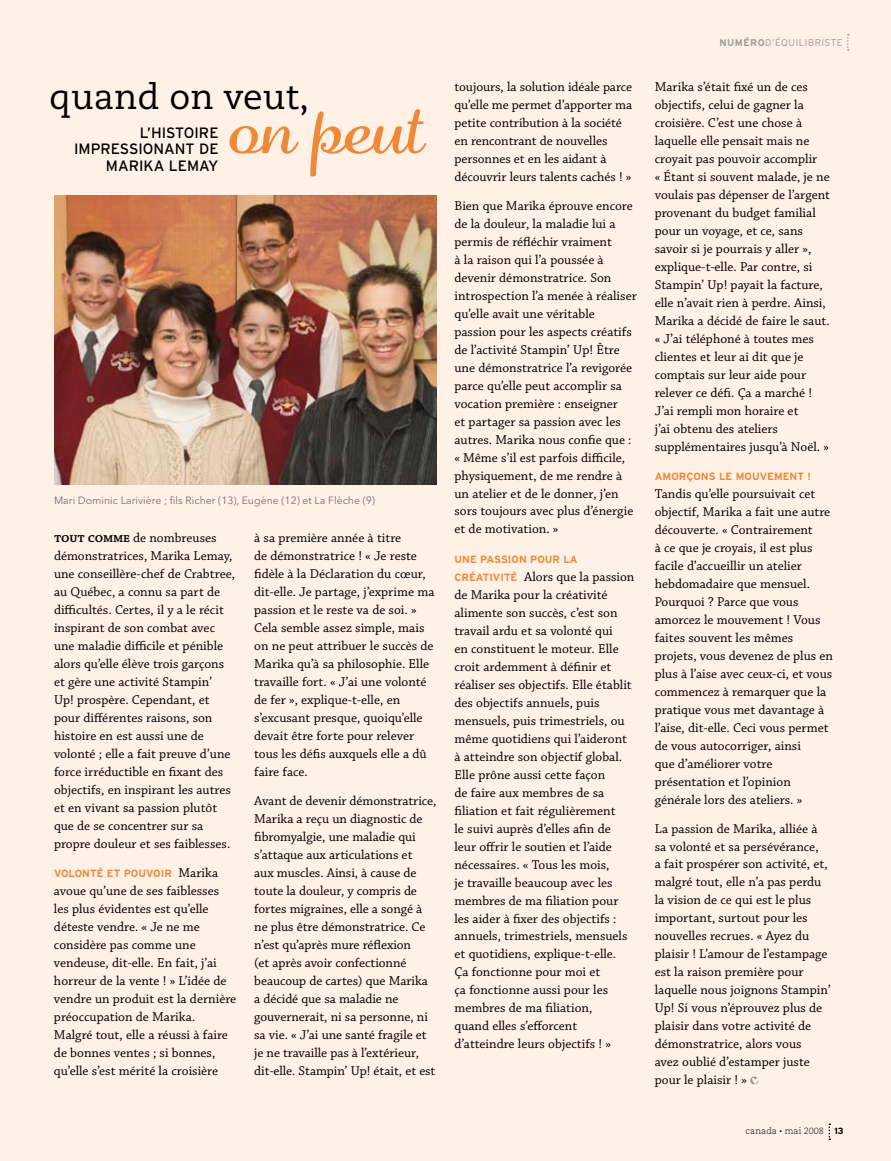
<style>
.page{position:relative;width:891px;height:1161px;background:#fff1e6}
.page>*{position:absolute;margin:0;border:0;box-sizing:border-box;transform-origin:0 0}
.t1{font:83.85px "Adage Script JF";color:#f18837}
.t2{font:35.1px "Caecilia";color:#000}
.t3{font:15px/16.5px "Interstate";color:#000;text-align:right}
.t4{font:13.5px/18px "Chaparral Pro";color:#000}
.t5{font:10.5px "Avenir Next LT Pro";color:#717173}
.t6{font:700 10.5px "Interstate";color:#f18837}
.t7{font:300 9.75px "Interstate";letter-spacing:.05em;color:#999a9c}
.t8{font:300 9px "Caecilia";color:#000}
.s1{font-weight:600}
.s2{font-family:"Chaparral Pro";font-weight:400;font-size:13.5px;color:#000}
.s3{font-family:"Interstate";font-weight:700;font-size:10.5px;color:#f18837}
.s4{font-weight:700}
.s5{font-family:"Interstate";font-weight:700}
</style>
<div class="page">
<svg style="left:829px;top:1124px;width:1px;height:16px"></svg>
<svg style="left:847px;top:34px;width:2px;height:17px"></svg>
<svg style="left:750px;top:1077px;width:8px;height:8px"></svg>
<img style="left:54px;top:196px;width:382px;height:289px">
<h2 class="t2" style="left:49px;top:76px;width:261px">quand on veut,</h2>
<h1 class="t1" style="left:229px;top:69px;width:195px">on peut</h1>
<p class="t3" style="left:74px;top:124px;width:146px">L’HISTOIRE<br>IMPRESSIONANT DE<br>MARIKA LEMAY</p>
<p class="t5" style="left:54px;top:494px;width:323px">Mari Dominic Larivière ; fils Richer (13), Eugène (12) et La Flèche (9)</p>
<p class="t4" style="left:54px;top:529px;width:183px"><span class="s1">tout comme</span> de nombreuses démonstratrices, Marika Lemay, une conseillère-chef de Crabtree, au Québec, a connu sa part de difficultés. Certes, il y a le récit inspirant de son combat avec une maladie difficile et pénible alors qu’elle élève trois garçons et gère une activité Stampin’<br>Up! prospère. Cependant, et pour différentes raisons, son histoire en est aussi une de volonté ; elle a fait preuve d’une force irréductible en fixant des objectifs, en inspirant les autres et en vivant sa passion plutôt que de se concentrer sur sa propre douleur et ses faiblesses.</p>
<p class="t6" style="left:54px;top:867px;width:166px">VOLONTÉ ET POUVOIR <span class="s2">Marika</span></p>
<p class="t4" style="left:54px;top:882px;width:184px">avoue qu’une de ses faiblesses les plus évidentes est qu’elle déteste vendre. « Je ne me considère pas comme une vendeuse, dit-elle. En fait, j’ai horreur de la vente ! » L’idée de vendre un produit est la dernière préoccupation de Marika.<br>Malgré tout, elle a réussi à faire de bonnes ventes ; si bonnes, qu’elle s’est mérité la croisière</p>
<p class="t4" style="left:254px;top:529px;width:182px">à sa première année à titre<br>de démonstratrice ! « Je reste fidèle à la Déclaration du cœur, dit-elle. Je partage, j’exprime ma passion et le reste va de soi. »<br>Cela semble assez simple, mais on ne peut attribuer le succès de<br>Marika qu’à sa philosophie. Elle travaille fort. « J’ai une volonté de fer », explique-t-elle, en s’excusant presque, quoiqu’elle devait être forte pour relever tous les défis auxquels elle a dû faire face.</p>
<p class="t4" style="left:254px;top:792px;width:184px">Avant de devenir démonstratrice,<br>Marika a reçu un diagnostic de fibromyalgie, une maladie qui s’attaque aux articulations et<br>aux muscles. Ainsi, à cause de toute la douleur, y compris de fortes migraines, elle a songé à ne plus être démonstratrice. Ce n’est qu’après mure réflexion<br>(et après avoir confectionné beaucoup de cartes) que Marika a décidé que sa maladie ne gouvernerait, ni sa personne, ni sa vie. « J’ai une santé fragile et je ne travaille pas à l’extérieur, dit-elle. Stampin’ Up! était, et est</p>
<p class="t4" style="left:454px;top:78px;width:179px">toujours, la solution idéale parce qu’elle me permet d’apporter ma petite contribution à la société en rencontrant de nouvelles personnes et en les aidant à découvrir leurs talents cachés ! »</p>
<p class="t4" style="left:454px;top:197px;width:184px">Bien que Marika éprouve encore de la douleur, la maladie lui a permis de réfléchir vraiment<br>à la raison qui l’a poussée à devenir démonstratrice. Son introspection l’a menée à réaliser qu’elle avait une véritable passion pour les aspects créatifs de l’activité Stampin’ Up! Être une démonstratrice l’a revigorée parce qu’elle peut accomplir sa vocation première : enseigner<br>et partager sa passion avec les autres. Marika nous confie que : « Même s’il est parfois difficile, physiquement, de me rendre à un atelier et de le donner, j’en sors toujours avec plus d’énergie et de motivation. »</p>
<p class="t6" style="left:454px;top:553px;width:125px">U NE PASSION POUR LA</p>
<p class="t4" style="left:454px;top:568px;width:181px"><span class="s3">CRÉATIVITÉ</span> Alors que la passion de Marika pour la créativité alimente son succès, c’est son travail ardu et sa volonté qui<br>en constituent le moteur. Elle croit ardemment à définir et réaliser ses objectifs. Elle établit des objectifs annuels, puis mensuels, puis trimestriels, ou même quotidiens qui l’aideront à atteindre son objectif global.<br>Elle prône aussi cette façon<br>de faire aux membres de sa filiation et fait régulièrement<br>le suivi auprès d’elles afin de leur offrir le soutien et l’aide nécessaires. « Tous les mois,<br>je travaille beaucoup avec les membres de ma filiation pour les aider à fixer des objectifs : annuels, trimestriels, mensuels et quotidiens, explique-t-elle.<br>Ça fonctionne pour moi et<br>ça fonctionne aussi pour les membres de ma filiation,<br>quand elles s’efforcent d’atteindre leurs objectifs ! »</p>
<p class="t7" style="left:719px;top:37px;width:125px"><span class="s4">NUMÉRO</span>D’ÉQUILIBRISTE</p>
<p class="t4" style="left:655px;top:78px;width:177px">Marika s’était fixé un de ces objectifs, celui de gagner la croisière. C’est une chose à laquelle elle pensait mais ne croyait pas pouvoir accomplir<br>« Étant si souvent malade, je ne voulais pas dépenser de l’argent provenant du budget familial pour un voyage, et ce, sans savoir si je pourrais y aller », explique-t-elle. Par contre, si<br>Stampin’ Up! payait la facture, elle n’avait rien à perdre. Ainsi,<br>Marika a décidé de faire le saut. « J’ai téléphoné à toutes mes clientes et leur ai dit que je comptais sur leur aide pour relever ce défi. Ça a marché !<br>J’ai rempli mon horaire et<br>j’ai obtenu des ateliers supplémentaires jusqu’à Noël. »</p>
<p class="t6" style="left:655px;top:470px;width:158px">AMORÇONS LE MOUVEMENT !</p>
<p class="t4" style="left:655px;top:485px;width:180px">Tandis qu’elle poursuivait cet objectif, Marika a fait une autre découverte. « Contrairement<br>à ce que je croyais, il est plus facile d’accueillir un atelier hebdomadaire que mensuel.<br>Pourquoi ? Parce que vous amorcez le mouvement ! Vous faites souvent les mêmes projets, vous devenez de plus en plus à l’aise avec ceux-ci, et vous commencez à remarquer que la pratique vous met davantage à l’aise, dit-elle. Ceci vous permet de vous autocorriger, ainsi<br>que d’améliorer votre présentation et l’opinion générale lors des ateliers. »</p>
<p class="t4" style="left:655px;top:820px;width:177px">La passion de Marika, alliée à sa volonté et sa persévérance,<br>a fait prospérer son activité, et, malgré tout, elle n’a pas perdu la vision de ce qui est le plus important, surtout pour les nouvelles recrues. « Ayez du plaisir ! L’amour de l’estampage est la raison première pour laquelle nous joignons Stampin’<br>Up! Si vous n’éprouvez plus de plaisir dans votre activité de démonstratrice, alors vous<br>avez oublié d’estamper juste pour le plaisir ! »</p>
<p class="t8" style="left:746px;top:1126px;width:100px">canada <sup>•</sup> mai 2008 <span class="s5">13</span></p>
</div>
